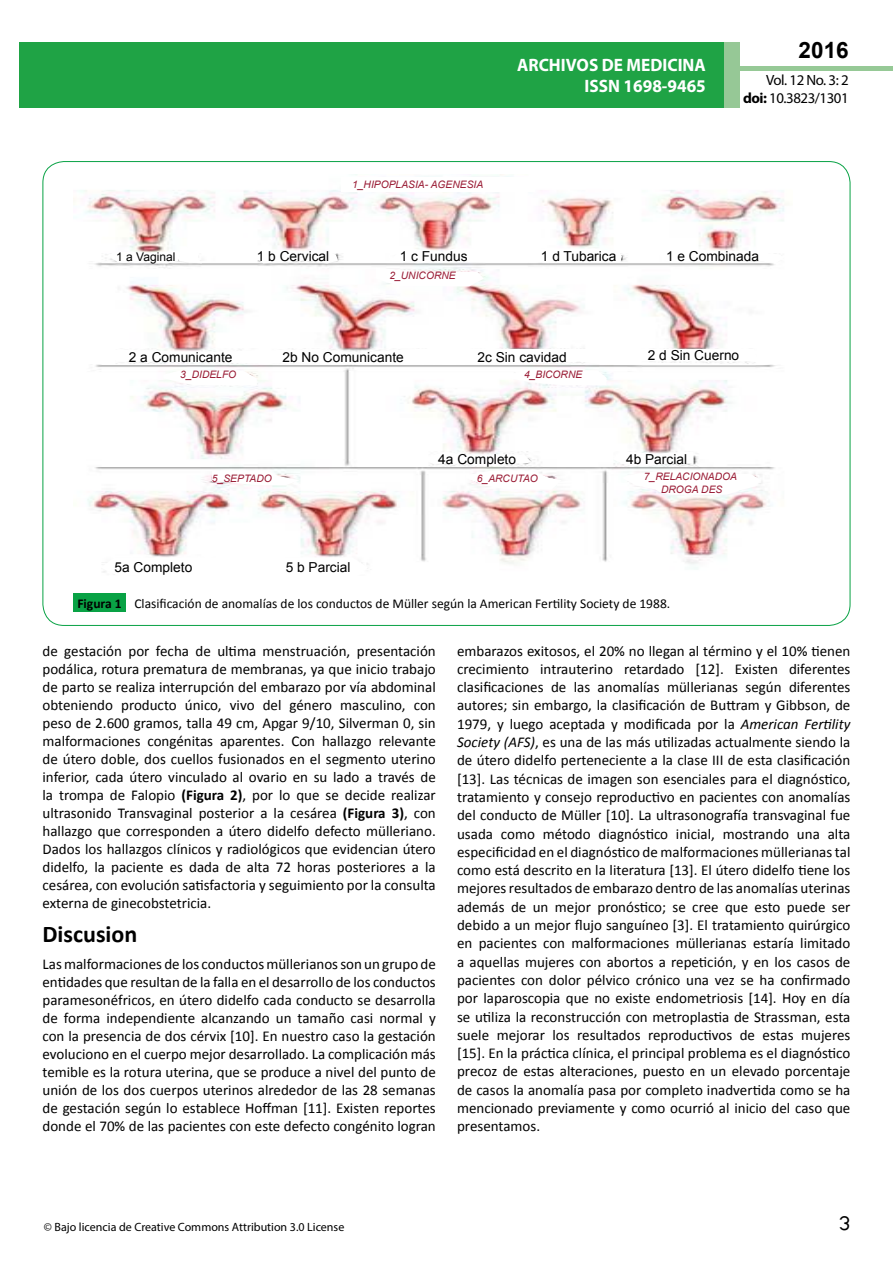
<style>
.page{position:relative;width:893px;height:1263px;background:#fff}
.page>*{position:absolute;margin:0;border:0;box-sizing:border-box;transform-origin:0 0}
.t1{font:25.5px "Tunga";color:#000}
.t2{font:700 24px "Calibri";color:#000}
.t3{font:700 22.5px "Arial";color:#000}
.t4{font:700 18px/21.6px "Myriad Pro";color:#fff;text-align:right;scale:.96 1}
.t5{font:15px/18.3px "Calibri";color:#000;text-align:justify}
.t6{font:14.85px/17.9px "Myriad Pro";letter-spacing:-.03em;color:#000;text-align:right}
.t7{font:13.65px "Arial";color:#000}
.t8{font:13.5px "Calibri";color:#000}
.t9{font:12px "Myriad Pro";color:#000}
.t10{font:12px "Arial";color:#000}
.t11{font:italic 10.35px/12.3px "Arial";color:#991b34;text-align:center}
.s1{font-weight:700}
.s2{font-style:italic}
</style>
<div class="page">
<div style="left:722px;top:66px;width:171px;height:5px;background:#96c996"></div>
<div style="left:19px;top:42px;width:706px;height:66px;background:#1fa345"></div>
<div style="left:725px;top:42px;width:15px;height:66px;background:#96c896"></div>
<div style="left:73px;top:593px;width:53px;height:19px;background:#09a245"></div>
<img style="left:73px;top:175px;width:711px;height:394px">
<svg style="left:101px;top:557px;width:267px;height:16px"></svg>
<svg style="left:212px;top:471px;width:87px;height:14px"></svg>
<svg style="left:612px;top:452px;width:149px;height:43px"></svg>
<svg style="left:420px;top:452px;width:142px;height:38px"></svg>
<svg style="left:107px;top:349px;width:652px;height:36px"></svg>
<svg style="left:655px;top:248px;width:129px;height:15px"></svg>
<svg style="left:376px;top:248px;width:246px;height:38px"></svg>
<svg style="left:250px;top:250px;width:88px;height:13px"></svg>
<svg style="left:107px;top:246px;width:95px;height:17px"></svg>
<div style="left:341px;top:177px;width:194px;height:15px;background:#fff"></div>
<div style="left:182px;top:250px;width:15px;height:11px;background:#fff"></div>
<p class="t4" style="left:517px;top:53px;width:198px">ARCHIVOS DE MEDICINA<br>ISSN 1698-9465</p>
<p class="t11" style="left:352px;top:178px;width:133px">1_HIPOPLASIA- AGENESIA</p>
<h3 class="t3" style="left:799px;top:35px;width:52px">2016</h3>
<p class="t6" style="left:743px;top:71px;width:107px">Vol. 12 No. 3: 2 <span class="s1">doi:</span> 10.3823/1301</p>
<p class="t10" style="left:116px;top:249px;width:61px">1 a Vaginal</p>
<p class="t7" style="left:257px;top:247px;width:74px">1 b Cervical</p>
<p class="t7" style="left:400px;top:247px;width:69px">1 c Fundus</p>
<p class="t7" style="left:541px;top:247px;width:77px">1 d Tubarica</p>
<p class="t7" style="left:666px;top:247px;width:95px">1 e Combinada</p>
<p class="t11" style="left:389px;top:269px;width:68px">2_UNICORNE</p>
<p class="t7" style="left:129px;top:348px;width:105px">2 a Comunicante</p>
<p class="t7" style="left:283px;top:348px;width:123px">2b No Comunicante</p>
<p class="t7" style="left:477px;top:348px;width:91px">2c Sin cavidad</p>
<p class="t7" style="left:648px;top:346px;width:93px">2 d Sin Cuerno</p>
<p class="t11" style="left:180px;top:369px;width:58px">3_DIDELFO</p>
<p class="t11" style="left:524px;top:369px;width:60px">4_BICORNE</p>
<p class="t7" style="left:438px;top:450px;width:79px">4a Completo</p>
<p class="t7" style="left:626px;top:450px;width:62px">4b Parcial</p>
<p class="t11" style="left:212px;top:472px;width:61px">5_SEPTADO</p>
<p class="t11" style="left:477px;top:472px;width:62px">6_ARCUTAO</p>
<p class="t11" style="left:644px;top:470px;width:95px">7_RELACIONADOA<br>DROGA DES</p>
<p class="t7" style="left:115px;top:558px;width:79px">5a Completo</p>
<p class="t7" style="left:286px;top:558px;width:66px">5 b Parcial</p>
<p class="t8" style="left:77px;top:595px;width:594px"><span class="s1">Figura 1</span> Clasificación de anomalías de los conductos de Müller según la American Fertility Society de 1988.</p>
<p class="t5" style="left:43px;top:642px;width:395px">de gestación por fecha de ultima menstruación, presentación podálica, rotura prematura de membranas, ya que inicio trabajo de parto se realiza interrupción del embarazo por vía abdominal obteniendo producto único, vivo del género masculino, con peso de 2.600 gramos, talla 49 cm, Apgar 9/10, Silverman 0, sin malformaciones congénitas aparentes. Con hallazgo relevante de útero doble, dos cuellos fusionados en el segmento uterino inferior, cada útero vinculado al ovario en su lado a través de la trompa de Falopio <span class="s1">(Figura 2)</span>, por lo que se decide realizar ultrasonido Transvaginal posterior a la cesárea <span class="s1">(Figura 3)</span>, con hallazgo que corresponden a útero didelfo defecto mülleriano.<br>Dados los hallazgos clínicos y radiológicos que evidencian útero didelfo, la paciente es dada de alta 72 horas posteriores a la cesárea, con evolución satisfactoria y seguimiento por la consulta externa de ginecobstetricia.</p>
<h2 class="t2" style="left:43px;top:919px;width:96px">Discusion</h2>
<p class="t5" style="left:43px;top:955px;width:395px">Las malformaciones de los conductos müllerianos son un grupo de entidades que resultan de la falla en el desarrollo de los conductos paramesonéfricos, en útero didelfo cada conducto se desarrolla de forma independiente alcanzando un tamaño casi normal y con la presencia de dos cérvix [10]. En nuestro caso la gestación evoluciono en el cuerpo mejor desarrollado. La complicación más temible es la rotura uterina, que se produce a nivel del punto de unión de los dos cuerpos uterinos alrededor de las 28 semanas de gestación según lo establece Hoffman [11]. Existen reportes donde el 70% de las pacientes con este defecto congénito logran</p>
<p class="t5" style="left:457px;top:641px;width:395px">embarazos exitosos, el 20% no llegan al término y el 10% tienen crecimiento intrauterino retardado [12]. Existen diferentes clasificaciones de las anomalías müllerianas según diferentes autores; sin embargo, la clasificación de Buttram y Gibbson, de 1979, y luego aceptada y modificada por la <span class="s2">American Fertility Society (AFS)</span>, es una de las más utilizadas actualmente siendo la de útero didelfo perteneciente a la clase III de esta clasificación [13]. Las técnicas de imagen son esenciales para el diagnóstico, tratamiento y consejo reproductivo en pacientes con anomalías del conducto de Müller [10]. La ultrasonografía transvaginal fue usada como método diagnóstico inicial, mostrando una alta especificidad en el diagnóstico de malformaciones müllerianas tal como está descrito en la literatura [13]. El útero didelfo tiene los mejores resultados de embarazo dentro de las anomalías uterinas además de un mejor pronóstico; se cree que esto puede ser debido a un mejor flujo sanguíneo [3]. El tratamiento quirúrgico en pacientes con malformaciones müllerianas estaría limitado a aquellas mujeres con abortos a repetición, y en los casos de pacientes con dolor pélvico crónico una vez se ha confirmado por laparoscopia que no existe endometriosis [14]. Hoy en día se utiliza la reconstrucción con metroplastia de Strassman, esta suele mejorar los resultados reproductivos de estas mujeres [15]. En la práctica clínica, el principal problema es el diagnóstico precoz de estas alteraciones, puesto en un elevado porcentaje de casos la anomalía pasa por completo inadvertida como se ha mencionado previamente y como ocurrió al inicio del caso que presentamos.</p>
<p class="t9" style="left:44px;top:1220px;width:302px">© Bajo licencia de Creative Commons Attribution 3.0 License</p>
<h1 class="t1" style="left:839px;top:1206px;width:13px">3</h1>
</div>
